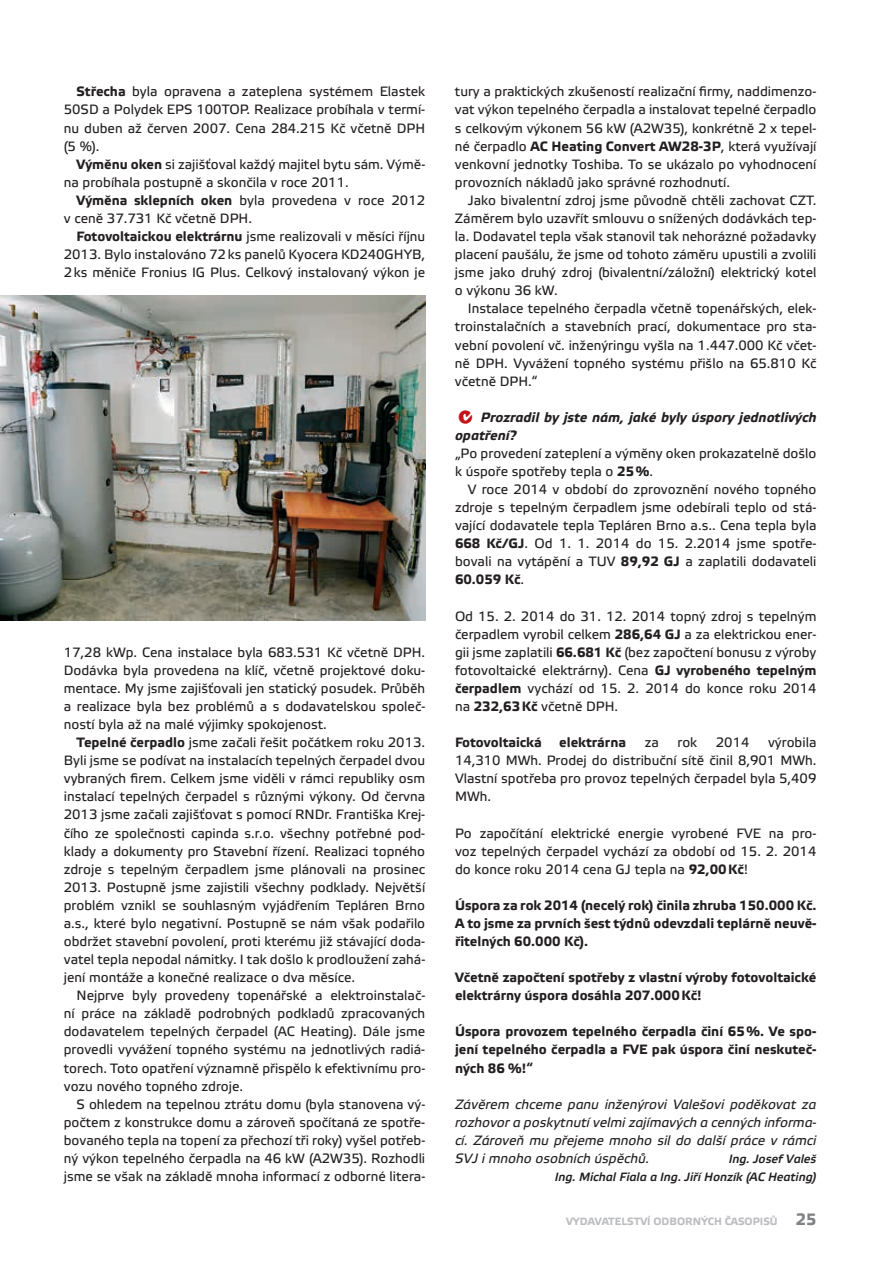
<style>
.page{position:relative;width:893px;height:1263px;background:#fff}
.page>*{position:absolute;margin:0;border:0;box-sizing:border-box;transform-origin:0 0}
.t1{font:13.5px/18.1px "Elektra Text Pro";color:#231f20;text-align:justify}
.t2{font:700 13.5px/18.1px "Elektra Text Pro";color:#231f20;text-align:justify}
.t3{font:italic 13.5px/18.1px "Elektra Text Pro";color:#231f20;text-align:justify}
.t4{font:italic 700 13.5px/18.1px "Elektra Text Pro";color:#231f20}
.t5{font:italic 12px/18px "Elektra Medium Pro";color:#231f20;text-align:right}
.t6{font:700 10.5px "Elektra Text Pro";color:#bcbdc0}
.s1{font-weight:700}
.s2{font-size:19.5px;color:#c4121a}
.s3{font-size:16.5px;color:#808285}
</style>
<div class="page">
<img style="left:0;top:295px;width:425px;height:325px">
<p class="t1" style="left:64px;top:83px;width:363px;text-indent:13px"><span class="s1">Střecha</span> byla opravena a zateplena systémem Elastek 50SD a Polydek EPS 100TOP. Realizace probíhala v termí&shy;nu duben až červen 2007. Cena 284.215 Kč včetně DPH (5 %).</p>
<p class="t1" style="left:64px;top:155px;width:363px;text-indent:13px"><span class="s1">Výměnu oken</span> si zajišťoval každý majitel bytu sám. Výmě&shy;na probíhala postupně a skončila v roce 2011.</p>
<p class="t1" style="left:64px;top:192px;width:363px;text-indent:13px"><span class="s1">Výměna sklepních oken</span> byla provedena v roce 2012 v ceně 37.731 Kč včetně DPH.</p>
<p class="t1" style="left:64px;top:228px;width:363px;text-indent:13px"><span class="s1">Fotovoltaickou elektrárnu</span> jsme realizovali v měsíci říjnu 2013. Bylo instalováno 72ks panelů Kyocera KD240GHYB, 2ks měniče Fronius IG Plus. Celkový instalovaný výkon je</p>
<p class="t1" style="left:64px;top:643px;width:363px">17,28 kWp. Cena instalace byla 683.531 Kč včetně DPH.<br>Dodávka byla provedena na klíč, včetně projektové doku&shy;mentace. My jsme zajišťovali jen statický posudek. Průběh a realizace byla bez problémů a s dodavatelskou společ&shy;ností byla až na malé výjimky spokojenost.</p>
<p class="t1" style="left:64px;top:734px;width:363px;text-indent:13px"><span class="s1">Tepelné čerpadlo</span> jsme začali řešit počátkem roku 2013.<br>Byli jsme se podívat na instalacích tepelných čerpadel dvou vybraných firem. Celkem jsme viděli v rámci republiky osm instalací tepelných čerpadel s různými výkony. Od června 2013 jsme začali zajišťovat s pomocí RNDr. Františka Krej&shy;čího ze společnosti capinda s.r.o. všechny potřebné pod&shy;klady a dokumenty pro Stavební řízení. Realizaci topného zdroje s tepelným čerpadlem jsme plánovali na prosinec 2013. Postupně jsme zajistili všechny podklady. Největší problém vznikl se souhlasným vyjádřením Tepláren Brno a.s., které bylo negativní. Postupně se nám však podařilo obdržet stavební povolení, proti kterému již stávající doda&shy;vatel tepla nepodal námitky. I tak došlo k prodloužení zahá&shy;jení montáže a konečné realizace o dva měsíce.</p>
<p class="t1" style="left:64px;top:987px;width:363px;text-indent:13px">Nejprve byly provedeny topenářské a elektroinstalač&shy;ní práce na základě podrobných podkladů zpracovaných dodavatelem tepelných čerpadel (AC Heating). Dále jsme provedli vyvážení topného systému na jednotlivých radiá&shy;torech. Toto opatření významně přispělo k efektivnímu pro&shy;vozu nového topného zdroje.</p>
<p class="t1" style="left:64px;top:1095px;width:363px;text-indent:13px">S ohledem na tepelnou ztrátu domu (byla stanovena vý&shy;počtem z konstrukce domu a zároveň spočítaná ze spotře&shy;bovaného tepla na topení za přechozí tři roky) vyšel potřeb&shy;ný výkon tepelného čerpadla na 46 kW (A2W35). Rozhodli jsme se však na základě mnoha informací z odborné litera-</p>
<p class="t1" style="left:455px;top:83px;width:363px">tury a praktických zkušeností realizační firmy, naddimenzo&shy;vat výkon tepelného čerpadla a instalovat tepelné čerpadlo s celkovým výkonem 56 kW (A2W35), konkrétně 2 x tepel&shy;né čerpadlo <span class="s1">AC Heating Convert AW28-3P</span>, která využívají venkovní jednotky Toshiba. To se ukázalo po vyhodnocení provozních nákladů jako správné rozhodnutí.</p>
<p class="t1" style="left:455px;top:192px;width:363px;text-indent:13px">Jako bivalentní zdroj jsme původně chtěli zachovat CZT.<br>Záměrem bylo uzavřít smlouvu o snížených dodávkách tep&shy;la. Dodavatel tepla však stanovil tak nehorázné požadavky placení paušálu, že jsme od tohoto záměru upustili a zvolili jsme jako druhý zdroj (bivalentní/záložní) elektrický kotel o výkonu 36 kW.</p>
<p class="t1" style="left:455px;top:300px;width:363px;text-indent:13px">Instalace tepelného čerpadla včetně topenářských, elek&shy;troinstalačních a stavebních prací, dokumentace pro sta&shy;vební povolení vč. inženýringu vyšla na 1.447.000 Kč včet&shy;ně DPH. Vyvážení topného systému přišlo na 65.810 Kč včetně DPH.“</p>
<p class="t4" style="left:455px;top:408px;width:363px"><span class="s2">˙</span> Prozradil by jste nám, jaké byly úspory jednotlivých opatření?</p>
<p class="t1" style="left:455px;top:445px;width:363px">„Po provedení zateplení a výměny oken prokazatelně došlo k úspoře spotřeby tepla o <span class="s1">25%</span>.</p>
<p class="t1" style="left:455px;top:481px;width:363px;text-indent:13px">V roce 2014 v období do zprovoznění nového topného zdroje s tepelným čerpadlem jsme odebírali teplo od stá&shy;vající dodavatele tepla Tepláren Brno a.s.. Cena tepla byla <span class="s1">668 Kč/GJ</span>. Od 1. 1. 2014 do 15. 2.2014 jsme spotře&shy;bovali na vytápění a TUV <span class="s1">89,92 GJ</span> a zaplatili dodavateli <span class="s1">60.059 Kč</span>.</p>
<p class="t1" style="left:455px;top:607px;width:363px">Od 15. 2. 2014 do 31. 12. 2014 topný zdroj s tepelným čerpadlem vyrobil celkem <span class="s1">286,64 GJ</span> a za elektrickou ener&shy;gii jsme zaplatili <span class="s1">66.681 Kč</span> (bez započtení bonusu z výroby fotovoltaické elektrárny). Cena <span class="s1">GJ vyrobeného tepelným čerpadlem</span> vychází od 15. 2. 2014 do konce roku 2014 na <span class="s1">232,63Kč</span> včetně DPH.</p>
<p class="t2" style="left:455px;top:734px;width:88px">Fotovoltaická</p>
<p class="t2" style="left:559px;top:734px;width:68px">elektrárna</p>
<p class="t1" style="left:645px;top:734px;width:16px">za</p>
<p class="t1" style="left:677px;top:734px;width:21px">rok</p>
<p class="t1" style="left:716px;top:734px;width:35px">2014</p>
<p class="t1" style="left:455px;top:734px;width:363px;text-indent:313px">výrobila 14,310 MWh. Prodej do distribuční sítě činil 8,901 MWh.<br>Vlastní spotřeba pro provoz tepelných čerpadel byla 5,409<br>MWh.</p>
<p class="t1" style="left:455px;top:824px;width:363px">Po započítání elektrické energie vyrobené FVE na pro&shy;voz tepelných čerpadel vychází za období od 15. 2. 2014 do konce roku 2014 cena GJ tepla na <span class="s1">92,00Kč</span>!</p>
<p class="t2" style="left:455px;top:896px;width:363px">Úspora za rok 2014 (necelý rok) činila zhruba 150.000 Kč.<br>A to jsme za prvních šest týdnů odevzdali teplárně neuvě&shy;řitelných 60.000 Kč).</p>
<p class="t2" style="left:455px;top:969px;width:363px">Včetně započtení spotřeby z vlastní výroby fotovoltaické elektrárny úspora dosáhla 207.000Kč!</p>
<p class="t2" style="left:455px;top:1023px;width:363px">Úspora provozem tepelného čerpadla činí 65%. Ve spo&shy;jení tepelného čerpadla a FVE pak úspora činí neskuteč&shy;ných 86 %!“</p>
<p class="t3" style="left:455px;top:1095px;width:363px">Závěrem chceme panu inženýrovi Valešovi poděkovat za rozhovor a poskytnutí velmi zajímavých a cenných informa&shy;cí. Zároveň mu přejeme mnoho sil do další práce v rámci SVJ i mnoho osobních úspěchů.</p>
<p class="t5" style="left:555px;top:1150px;width:263px">Ing. Josef Valeš<br>Ing. Michal Fiala a Ing. Jiří Honzík (AC Heating)</p>
<p class="t6" style="left:566px;top:1215px;width:252px">VYDAVATELSTVÍ ODBORNÝCH ČASOPISŮ <span class="s3">25</span></p>
</div>
